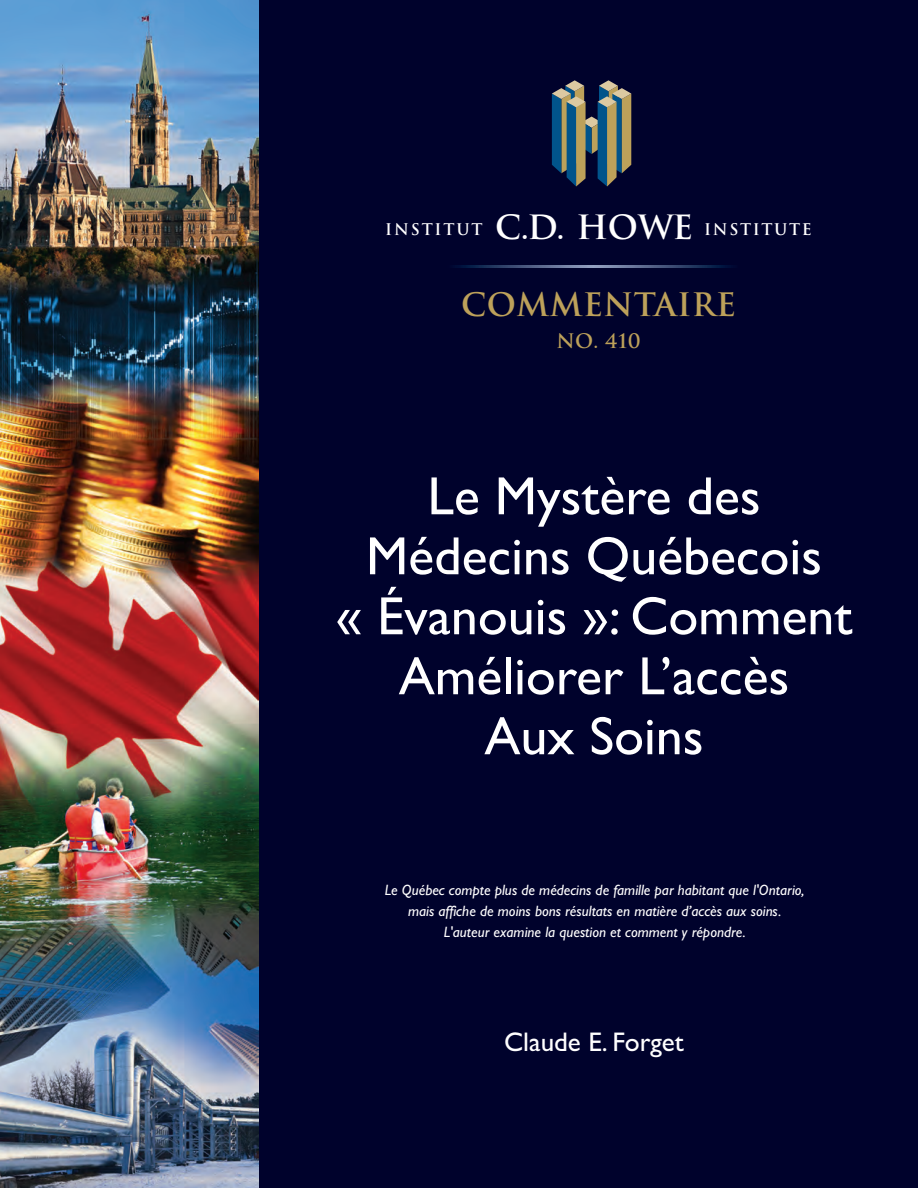
<style>
.page{position:relative;width:918px;height:1188px;background:#fff}
.page>*{position:absolute;margin:0;border:0;box-sizing:border-box;transform-origin:0 0}
.t1{font:54px/60px "Gill Sans";color:#fff;text-align:center}
.t2{font:700 31.5px "Trajan";letter-spacing:.015em;color:#bda15a}
.t3{font:27px "Gill Sans";color:#fff}
.t4{font:700 19.5px "Trajan";color:#bda15a}
.t5{font:700 15.75px "Trajan";letter-spacing:.11em;color:#fff}
.t6{font:italic 15px/21px "Gill Sans";color:#fff;text-align:center}
.s1{font-size:32.55px}
</style>
<div class="page">
<div style="left:1px;top:0;width:917px;height:1188px;background:#00022c"></div>
<svg style="left:552px;top:80px;width:79px;height:107px"></svg>
<svg style="left:455px;top:266px;width:276px;height:1px"></svg>
<img style="left:0;top:0;width:258px;height:1188px">
<p class="t5" style="left:385px;top:219px;width:428px">INSTITUT <span class="s1">C.D. HOWE</span> INSTITUTE</p>
<p class="t2" style="left:461px;top:285px;width:276px">COMMENTAIRE</p>
<p class="t4" style="left:556px;top:328px;width:86px">NO. 410</p>
<p class="t1" style="left:336px;top:467px;width:518px">Le Mystère des<br>Médecins Québecois<br>« Évanouis »: Comment<br>Améliorer L’accès<br>Aux Soins</p>
<p class="t6" style="left:385px;top:880px;width:421px">Le Québec compte plus de médecins de famille par habitant que l'Ontario, mais affiche de moins bons résultats en matière d’accès aux soins.<br>L'auteur examine la question et comment y répondre.</p>
<p class="t3" style="left:504px;top:1026px;width:181px">Claude E. Forget</p>
</div>
